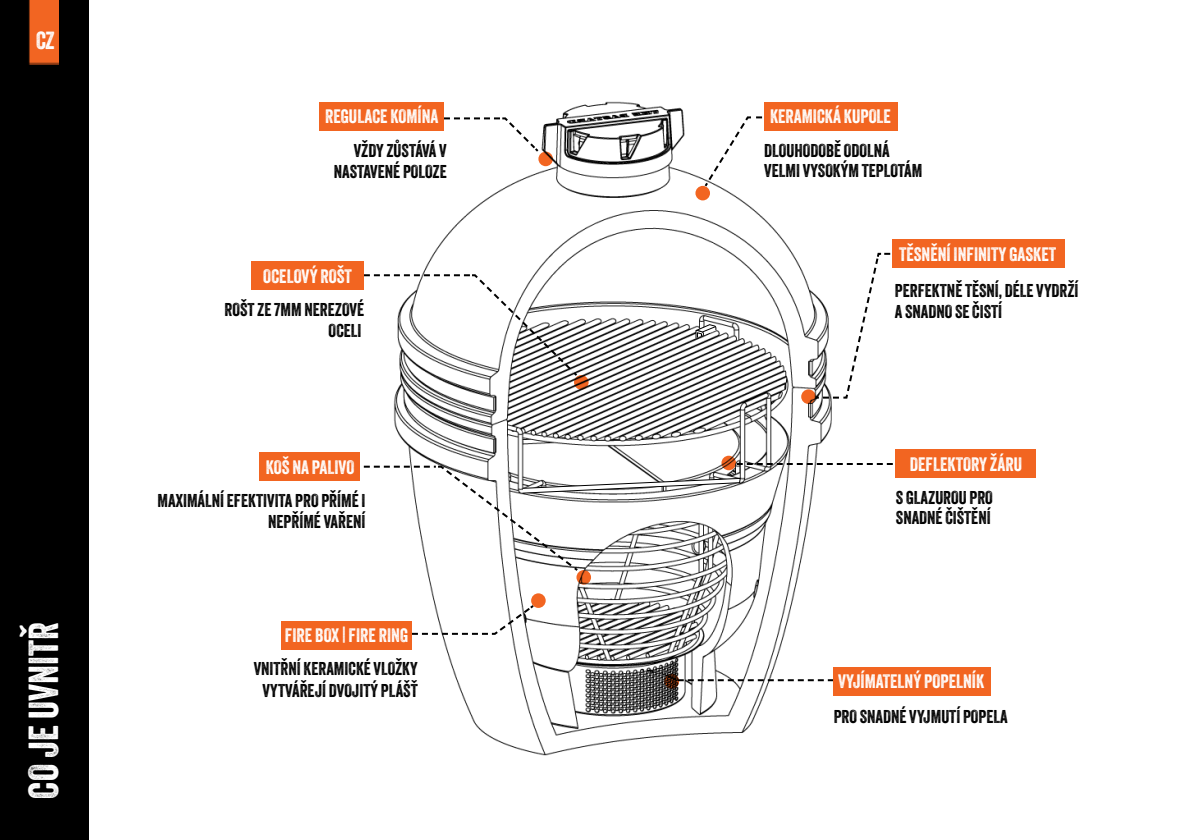
<style>
.page{position:relative;width:1191px;height:840px;background:#fff}
.page>*{position:absolute;margin:0;border:0;box-sizing:border-box;transform-origin:0 0}
.t1{font:40.6px "Veneer";color:#fff}
.t2{font:24px "Veneer";color:#fff}
.t3{font:18.8px "Veneer";color:#fff}
.t4{font:18px/21.6px "Veneer";color:#000;text-align:right}
</style>
<div class="page">
<svg style="left:833px;top:252px;width:58px;height:147px"></svg>
<div style="left:892px;top:239px;width:172px;height:29px;background:#f26521"></div>
<div style="left:281px;top:621px;width:131px;height:28px;background:#f26521"></div>
<div style="left:895px;top:449px;width:141px;height:29px;background:#f26521"></div>
<div style="left:319px;top:102px;width:124px;height:28px;background:#f26521"></div>
<div style="left:764px;top:102px;width:133px;height:28px;background:#f26521"></div>
<div style="left:252px;top:261px;width:112px;height:28px;background:#f26521"></div>
<div style="left:833px;top:666px;width:157px;height:28px;background:#f26521"></div>
<div style="left:259px;top:452px;width:101px;height:28px;background:#f26521"></div>
<img style="left:394px;top:102px;width:438px;height:653px">
<svg style="left:356px;top:462px;width:537px;height:110px"></svg>
<svg style="left:694px;top:324px;width:22px;height:14px"></svg>
<div style="left:0;top:0;width:89px;height:839px;background:#000"></div>
<img style="left:28px;top:0;width:30px;height:64px">
<h2 class="t2" style="left:36px;top:26px;width:20px">CZ</h2>
<h1 class="t1" style="left:19px;top:798px;width:178px;rotate:-90deg">CO JE UVNITŘ</h1>
<p class="t3" style="left:325px;top:105px;width:115px">REGULACE KOMÍNA</p>
<p class="t3" style="left:770px;top:105px;width:122px">KERAMICKÁ KUPOLE</p>
<p class="t4" style="left:334px;top:139px;width:114px">VŽDY ZŮSTÁVÁ V<br>NASTAVENÉ POLOZE</p>
<p class="t4" style="left:764px;top:140px;width:160px;line-height:20px;text-align:left">DLOUHODOBĚ ODOLNÁ<br>VELMI VYSOKÝM TEPLOTÁM</p>
<p class="t3" style="left:263px;top:264px;width:90px">OCELOVÝ ROŠT</p>
<p class="t4" style="left:225px;top:298px;width:141px">ROŠT ZE 7MM NEREZOVÉ<br>OCELI</p>
<p class="t3" style="left:266px;top:455px;width:90px">KOŠ NA PALIVO</p>
<p class="t4" style="left:157px;top:489px;width:209px">MAXIMÁLNÍ EFEKTIVITA PRO PŘÍMÉ I<br>NEPŘÍMÉ VAŘENÍ</p>
<p class="t3" style="left:285px;top:623px;width:125px">FIRE BOX | FIRE RING</p>
<p class="t4" style="left:254px;top:657px;width:165px;text-align:center">VNITŘNÍ KERAMICKÉ VLOŽKY<br>VYTVÁŘEJÍ DVOJITÝ PLÁŠŤ</p>
<p class="t3" style="left:899px;top:243px;width:158px">TĚSNĚNÍ INFINITY GASKET</p>
<p class="t4" style="left:894px;top:279px;width:185px;text-align:left">PERFEKTNĚ TĚSNÍ, DÉLE VYDRŽÍ<br>A SNADNO SE ČISTÍ</p>
<p class="t3" style="left:909px;top:452px;width:114px">DEFLEKTORY ŽÁRU</p>
<p class="t4" style="left:896px;top:487px;width:98px;line-height:20px;text-align:left">S GLAZUROU PRO<br>SNADNÉ ČIŠTĚNÍ</p>
<p class="t3" style="left:838px;top:669px;width:148px">VYJÍMATELNÝ POPELNÍK</p>
<p class="t4" style="left:833px;top:705px;width:176px">PRO SNADNÉ VYJMUTÍ POPELA</p>
</div>
